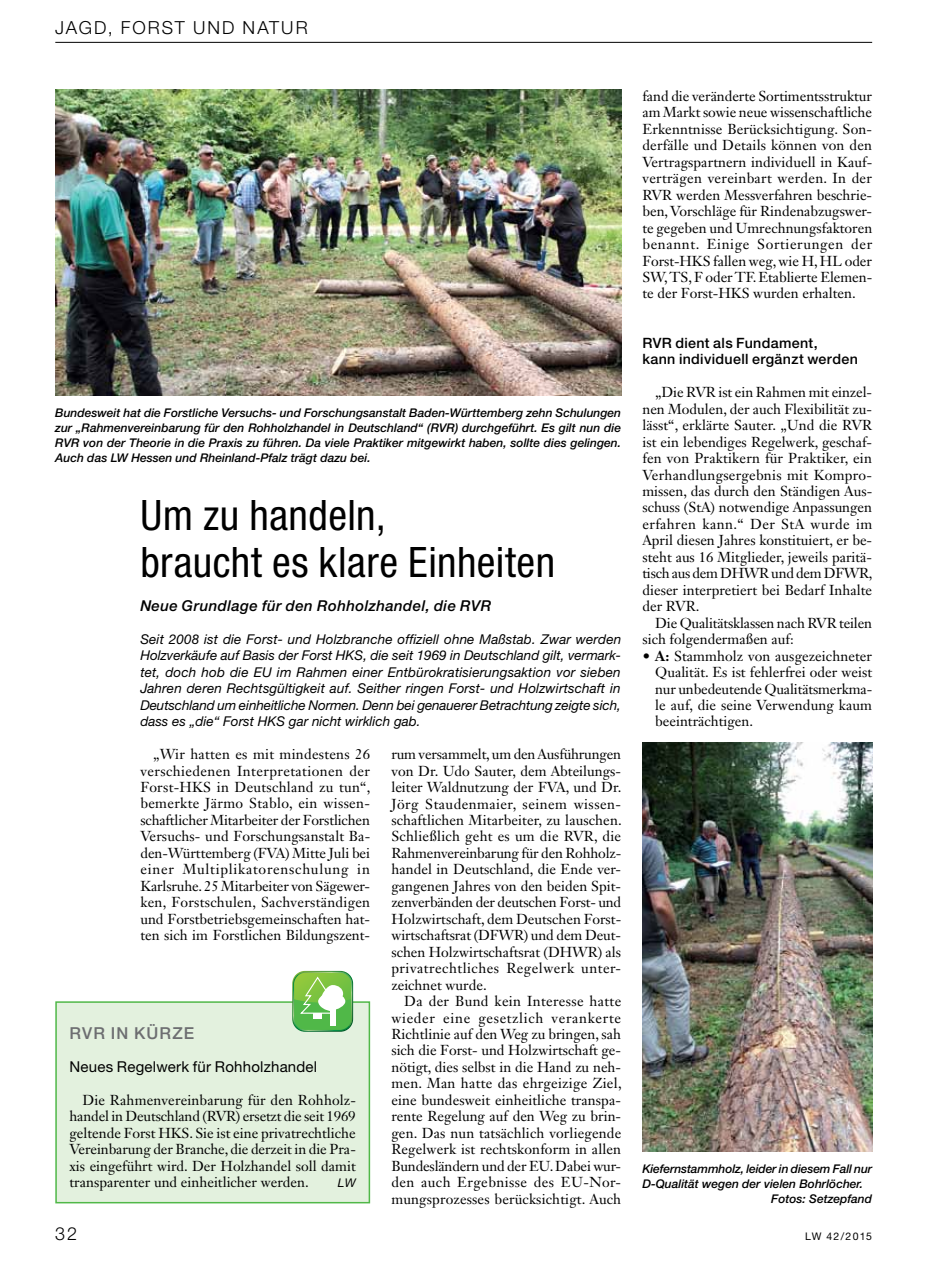
<style>
.page{position:relative;width:936px;height:1263px;background:#fff}
.page>*{position:absolute;margin:0;border:0;box-sizing:border-box;transform-origin:0 0}
.t1{font:condensed 42px/47.2px "Helvetica Neue LT Std";letter-spacing:.01em;color:#000}
.t2{font:300 18px "Helvetica Neue LT Std";letter-spacing:.11em;color:#000}
.t3{font:500 16.5px "Helvetica Neue LT Std";letter-spacing:.065em;color:#6d6e71}
.t4{font:italic 500 15px "Helvetica Neue LT Std";letter-spacing:.03em;color:#000}
.t5{font:15px "Helvetica Neue LT Std";letter-spacing:.015em;color:#000}
.t6{font:14.25px/16.5px "Janson Text LT Std";color:#000;text-align:justify}
.t7{font:500 14.25px/16.5px "Helvetica Neue LT Std";letter-spacing:.025em;color:#000}
.t8{font:italic 13.5px/16.5px "Helvetica Neue LT Std";color:#000;text-align:justify}
.t9{font:italic 500 12px/15px "Helvetica Neue LT Std";color:#000;text-align:justify}
.t10{font:italic 12px "Helvetica Neue LT Std";color:#000}
.t11{font:10.5px "Helvetica Neue LT Std";letter-spacing:.105em;color:#000}
.s1{font-weight:700}
</style>
<div class="page">
<hr style="left:55px;top:42px;width:817px;height:1px;background:#000">
<div style="left:56px;top:1002px;width:313px;height:201px;background:#e3f1de"></div>
<div style="left:55px;top:1001px;width:315px;height:202px;border:2px solid #50b848"></div>
<svg style="left:292px;top:971px;width:61px;height:61px;background:#85c86d"></svg>
<div style="left:330px;top:1006px;width:5px;height:20px;background:#fff"></div>
<img style="left:55px;top:90px;width:566px;height:305px">
<img style="left:642px;top:743px;width:230px;height:409px">
<p class="t2" style="left:55px;top:17px;width:254px">JAGD, FORST UND NATUR</p>
<p class="t9" style="left:55px;top:405px;width:567px">Bundesweit hat die Forstliche Versuchs- und Forschungsanstalt Baden-Württemberg zehn Schulungen zur „Rahmenvereinbarung für den Rohholzhandel in Deutschland“ (RVR) durchgeführt. Es gilt nun die RVR von der Theorie in die Praxis zu führen. Da viele Praktiker mitgewirkt haben, sollte dies gelingen.<br>Auch das LW Hessen und Rheinland-Pfalz trägt dazu bei.</p>
<h1 class="t1" style="left:140px;top:491px;width:416px">Um zu handeln,<br>braucht es klare Einheiten</h1>
<p class="t4" style="left:140px;top:597px;width:352px">Neue Grundlage für den Rohholzhandel, die RVR</p>
<p class="t8" style="left:140px;top:631px;width:482px">Seit 2008 ist die Forst- und Holzbranche offiziell ohne Maßstab. Zwar werden Holzverkäufe auf Basis der Forst HKS, die seit 1969 in Deutschland gilt, vermark&shy;tet, doch hob die EU im Rahmen einer Entbürokratisierungsaktion vor sieben Jahren deren Rechtsgültigkeit auf. Seither ringen Forst- und Holzwirtschaft in Deutschland um einheitliche Normen. Denn bei genauerer Betrachtung zeigte sich, dass es „die“ Forst HKS gar nicht wirklich gab.</p>
<p class="t6" style="left:140px;top:746px;width:232px;text-indent:13px">„Wir hatten es mit mindestens 26 verschiedenen Interpretationen der Forst-HKS in Deutschland zu tun“, bemerkte Järmo Stablo, ein wissen&shy;schaftlicher Mitarbeiter der Forstlichen Versuchs- und Forschungsanstalt Ba&shy;den-Württemberg (FVA) Mitte Juli bei einer Multiplikatorenschulung in Karlsruhe. 25 Mitarbeiter von Sägewer&shy;ken, Forstschulen, Sachverständigen und Forstbetriebsgemeinschaften hat&shy;ten sich im Forstlichen Bildungszent-</p>
<p class="t6" style="left:391px;top:746px;width:232px">rum versammelt, um den Ausführungen von Dr. Udo Sauter, dem Abteilungs&shy;leiter Waldnutzung der FVA, und Dr.<br>Jörg Staudenmaier, seinem wissen&shy;schaftlichen Mitarbeiter, zu lauschen.<br>Schließlich geht es um die RVR, die Rahmenvereinbarung für den Rohholz&shy;handel in Deutschland, die Ende ver&shy;gangenen Jahres von den beiden Spit&shy;zenverbänden der deutschen Forst- und Holzwirtschaft, dem Deutschen Forst&shy;wirtschaftsrat (DFWR) und dem Deut&shy;schen Holzwirtschaftsrat (DHWR) als privatrechtliches Regelwerk unter&shy;zeichnet wurde.</p>
<p class="t6" style="left:391px;top:993px;width:232px;text-indent:13px">Da der Bund kein Interesse hatte wieder eine gesetzlich verankerte Richtlinie auf den Weg zu bringen, sah sich die Forst- und Holzwirtschaft ge&shy;nötigt, dies selbst in die Hand zu neh&shy;men. Man hatte das ehrgeizige Ziel, eine bundesweit einheitliche transpa&shy;rente Regelung auf den Weg zu brin&shy;gen. Das nun tatsächlich vorliegende Regelwerk ist rechtskonform in allen Bundesländern und der EU. Dabei wur&shy;den auch Ergebnisse des EU-Nor&shy;mungsprozesses berücksichtigt. Auch</p>
<p class="t3" style="left:70px;top:1023px;width:126px">RVR In Kürze</p>
<p class="t5" style="left:70px;top:1057px;width:249px">Neues Regelwerk für Rohholzhandel</p>
<p class="t6" style="left:70px;top:1091px;width:288px;text-indent:13px">Die Rahmenvereinbarung für den Rohholz&shy;handel in Deutschland (RVR) ersetzt die seit 1969 geltende Forst HKS. Sie ist eine privatrechtliche Vereinbarung der Branche, die derzeit in die Pra&shy;xis eingeführt wird. Der Holzhandel soll damit transparenter und einheitlicher werden.</p>
<p class="t10" style="left:338px;top:1175px;width:19px">LW</p>
<p class="t6" style="left:642px;top:88px;width:231px">fand die veränderte Sortimentsstruktur am Markt sowie neue wissenschaftliche Erkenntnisse Berücksichtigung. Son&shy;derfälle und Details können von den Vertragspartnern individuell in Kauf&shy;verträgen vereinbart werden. In der RVR werden Messverfahren beschrie&shy;ben, Vorschläge für Rindenabzugswer&shy;te gegeben und Umrechnungsfaktoren benannt. Einige Sortierungen der Forst-HKS fallen weg, wie H, HL oder SW, TS, F oder TF. Etablierte Elemen&shy;te der Forst-HKS wurden erhalten.</p>
<p class="t7" style="left:642px;top:334px;width:217px">RVR dient als Fundament,<br>kann individuell ergänzt werden</p>
<p class="t6" style="left:642px;top:384px;width:232px;text-indent:13px">„Die RVR ist ein Rahmen mit einzel&shy;nen Modulen, der auch Flexibilität zu&shy;lässt“, erklärte Sauter. „Und die RVR ist ein lebendiges Regelwerk, geschaf&shy;fen von Praktikern für Praktiker, ein Verhandlungsergebnis mit Kompro&shy;missen, das durch den Ständigen Aus&shy;schuss (StA) notwendige Anpassungen erfahren kann.“ Der StA wurde im April diesen Jahres konstituiert, er be&shy;steht aus 16 Mitglieder, jeweils paritä&shy;tisch aus dem DHWR und dem DFWR, dieser interpretiert bei Bedarf Inhalte der RVR.</p>
<p class="t6" style="left:642px;top:614px;width:231px;text-indent:13px">Die Qualitätsklassen nach RVR teilen sich folgendermaßen auf:</p>
<p class="t6" style="left:655px;top:647px;width:218px;text-indent:-13px"><span class="s1">• A:</span> Stammholz von ausgezeichneter Qualität. Es ist fehlerfrei oder weist nur unbedeutende Qualitätsmerkma&shy;le auf, die seine Verwendung kaum beeinträchtigen.</p>
<p class="t9" style="left:642px;top:1161px;width:231px">Kiefernstammholz, leider in diesem Fall nur</p>
<p class="t9" style="left:642px;top:1176px;width:222px">D-Qualität wegen der vielen Bohrlöcher.</p>
<p class="t9" style="left:771px;top:1191px;width:102px">Fotos: Setzepfand</p>
<p class="t2" style="left:55px;top:1222px;width:23px">32</p>
<p class="t11" style="left:805px;top:1230px;width:68px">LW 42/2015</p>
</div>
